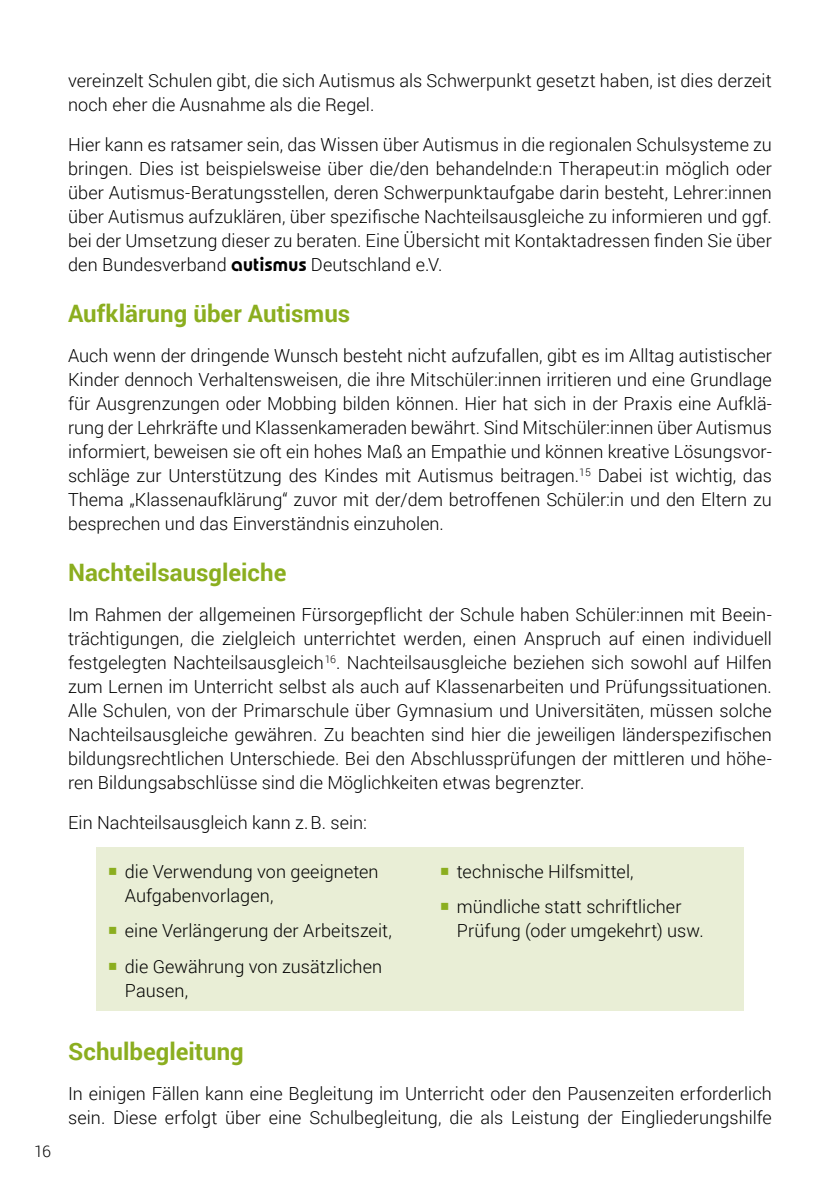
<style>
.page{position:relative;width:840px;height:1191px;background:#fff}
.page>*{position:absolute;margin:0;border:0;box-sizing:border-box;transform-origin:0 0}
.t1{font:700 24px "Roboto";color:#8bae1f}
.t2{font:300 18px/24px "Roboto";letter-spacing:.005em;color:#000}
.t3{font:300 16px "Roboto";color:#000}
.s1{font-family:"Bauhaus C";font-weight:600;font-size:20px}
</style>
<div class="page">
<div style="left:96px;top:848px;width:647px;height:163px;background:#e9eed6"></div>
<p class="t3" style="left:34px;top:1140px;width:18px">16</p>
<p class="t2" style="left:68px;top:68px;width:704px">vereinzelt Schulen gibt, die sich Autismus als Schwerpunkt gesetzt haben, ist dies derzeit noch eher die Ausnahme als die Regel.</p>
<p class="t2" style="left:68px;top:132px;width:705px;text-align:justify">Hier kann es ratsamer sein, das Wissen über Autismus in die regionalen Schulsysteme zu bringen. Dies ist beispielsweise über die/den behandelnde:n Therapeut:in möglich oder über Autismus-Beratungsstellen, deren Schwerpunktaufgabe darin besteht, Lehrer:innen über Autismus aufzuklären, über spezifische Nachteilsausgleiche zu informieren und ggf. bei der Umsetzung dieser zu beraten. Eine Übersicht mit Kontaktadressen finden Sie über den Bundesverband <span class="s1">autismus</span> Deutschland e.V.</p>
<h1 class="t1" style="left:68px;top:297px;width:283px">Aufklärung über Autismus</h1>
<p class="t2" style="left:68px;top:343px;width:705px;text-align:justify">Auch wenn der dringende Wunsch besteht nicht aufzufallen, gibt es im Alltag autistischer Kinder dennoch Verhaltensweisen, die ihre Mitschüler:innen irritieren und eine Grundlage für Ausgrenzungen oder Mobbing bilden können. Hier hat sich in der Praxis eine Aufklä&shy;rung der Lehrkräfte und Klassenkameraden bewährt. Sind Mitschüler:innen über Autismus informiert, beweisen sie oft ein hohes Maß an Empathie und können kreative Lösungsvor&shy;schläge zur Unterstützung des Kindes mit Autismus beitragen.<sup>15</sup> Dabei ist wichtig, das Thema „Klassenaufklärung“ zuvor mit der/dem betroffenen Schüler:in und den Eltern zu besprechen und das Einverständnis einzuholen.</p>
<h1 class="t1" style="left:68px;top:556px;width:220px">Nachteilsausgleiche</h1>
<p class="t2" style="left:68px;top:602px;width:705px;text-align:justify">Im Rahmen der allgemeinen Fürsorgepflicht der Schule haben Schüler:innen mit Beein&shy;trächtigungen, die zielgleich unterrichtet werden, einen Anspruch auf einen individuell festgelegten Nachteilsausgleich<sup>16</sup>. Nachteilsausgleiche beziehen sich sowohl auf Hilfen zum Lernen im Unterricht selbst als auch auf Klassenarbeiten und Prüfungssituationen.<br>Alle Schulen, von der Primarschule über Gymnasium und Universitäten, müssen solche Nachteilsausgleiche gewähren. Zu beachten sind hier die jeweiligen länderspezifischen bildungsrechtlichen Unterschiede. Bei den Abschlussprüfungen der mittleren und höhe&shy;ren Bildungsabschlüsse sind die Möglichkeiten etwas begrenzter.</p>
<p class="t2" style="left:68px;top:810px;width:300px">Ein Nachteilsausgleich kann z. B. sein:</p>
<p class="t2" style="left:125px;top:859px;width:255px">die Verwendung von geeigneten<br>Aufgabenvorlagen,</p>
<p class="t2" style="left:125px;top:912px;width:268px;line-height:35.4px">eine Verlängerung der Arbeitszeit, die Gewährung von zusätzlichen</p>
<p class="t2" style="left:125px;top:977px;width:65px">Pausen,</p>
<p class="t2" style="left:456px;top:853px;width:226px;line-height:35.4px">technische Hilfsmittel, mündliche statt schriftlicher</p>
<p class="t2" style="left:456px;top:918px;width:248px">Prüfung (oder umgekehrt) usw.</p>
<h1 class="t1" style="left:68px;top:1034px;width:177px">Schulbegleitung</h1>
<p class="t2" style="left:68px;top:1080px;width:705px">In einigen Fällen kann eine Begleitung im Unterricht oder den Pausenzeiten erforderlich sein. Diese erfolgt über eine Schulbegleitung, die als Leistung der Eingliederungshilfe</p>
</div>
